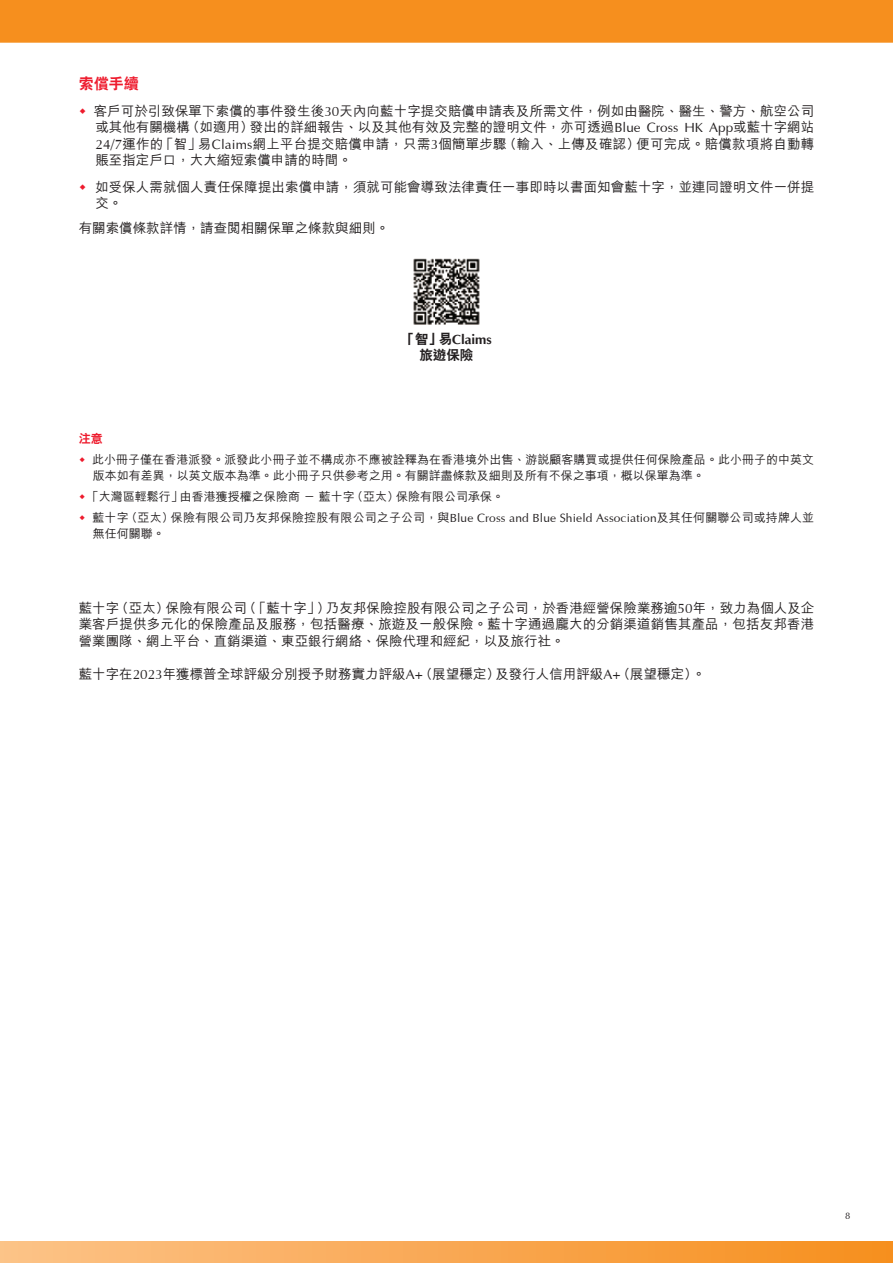
<style>
.page{position:relative;width:893px;height:1263px;background:#fff}
.page>*{position:absolute;margin:0;border:0;box-sizing:border-box;transform-origin:0 0}
.t1{font:800 15px "C Hei 2 HK";color:#ee1b2d}
.t2{font:500 13.5px/16.5px "M Hei HK";color:#231f20;text-align:justify}
.t3{font:700 13.5px "Optima";color:#231f20}
.t4{font:800 13.5px "C Hei 2 HK";color:#231f20}
.t5{font:500 12px/16.5px "M Hei HK";letter-spacing:.005em;color:#231f20}
.t6{font:800 12px "C Hei 2 HK";color:#ee1b2d}
.t7{font:9.45px "Optima";color:#231f20}
.s1{font-family:"Optima";font-weight:400}
.s2{font-family:"C Hei 2 HK";font-weight:800}
</style>
<div class="page">
<div style="left:0;top:0;width:893px;height:43px;background:#f68f1e"></div>
<div style="left:0;top:1242px;width:893px;height:21px;background:linear-gradient(to right,#fdc389,#f68f1d)"></div>
<img style="left:413px;top:258px;width:67px;height:67px">
<p class="t1" style="left:79px;top:76px;width:62px">索償手續</p>
<p class="t2" style="left:94px;top:102px;width:722px">客戶可於引致保單下索償的事件發生後<span class="s1">30</span>天內向藍十字提交賠償申請表及所需文件，例如由醫院、醫生、警方、航空公司或其他有關機構（如適用）發出的詳細報告、以及其他有效及完整的證明文件，亦可透過<span class="s1">Blue Cross HK App</span>或藍十字網站<span class="s1">24/7</span>運作的「智」易<span class="s1">Claims</span>網上平台提交賠償申請，只需<span class="s1">3</span>個簡單步驟（輸入、上傳及確認）便可完成。賠償款項將自動轉賬至指定戶口，大大縮短索償申請的時間。</p>
<p class="t2" style="left:95px;top:178px;width:721px">如受保人需就個人責任保障提出索償申請，須就可能會導致法律責任一事即時以書面知會藍十字，並連同證明文件一併提交。</p>
<p class="t2" style="left:79px;top:219px;width:312px">有關索償條款詳情，請查閱相關保單之條款與細則。</p>
<p class="t3" style="left:401px;top:332px;width:92px"><span class="s2">「智」易</span>Claims</p>
<p class="t4" style="left:419px;top:349px;width:56px">旅遊保險</p>
<p class="t6" style="left:79px;top:433px;width:26px">注意</p>
<p class="t5" style="left:92px;top:450px;width:724px">此小冊子僅在香港派發。派發此小冊子並不構成亦不應被詮釋為在香港境外出售、游說顧客購買或提供任何保險產品。此小冊子的中英文版本如有差異，以英文版本為準。此小冊子只供參考之用。有關詳盡條款及細則及所有不保之事項，概以保單為準。</p>
<p class="t5" style="left:92px;top:485px;width:723px;line-height:20.7px;text-indent:-6px">「大灣區輕鬆行」由香港獲授權之保險商 － 藍十字（亞太）保險有限公司承保。<br>藍十字（亞太）保險有限公司乃友邦保險控股有限公司之子公司，與<span class="s1">Blue Cross and Blue Shield Association</span>及其任何關聯公司或持牌人並</p>
<p class="t5" style="left:93px;top:525px;width:73px">無任何關聯。</p>
<p class="t2" style="left:79px;top:598px;width:737px">藍十字（亞太）保險有限公司（「藍十字」）乃友邦保險控股有限公司之子公司，於香港經營保險業務逾<span class="s1">50</span>年，致力為個人及企業客戶提供多元化的保險產品及服務，包括醫療、旅遊及一般保險。藍十字通過龐大的分銷渠道銷售其產品，包括友邦香港營業團隊、網上平台、直銷渠道、東亞銀行網絡、保險代理和經紀，以及旅行社。</p>
<p class="t2" style="left:79px;top:664px;width:628px">藍十字在<span class="s1">2023</span>年獲標普全球評級分別授予財務實力評級<span class="s1">A+</span>（展望穩定）及發行人信用評級<span class="s1">A+</span>（展望穩定）。</p>
<p class="t7" style="left:845px;top:1208px;width:7px">8</p>
</div>
